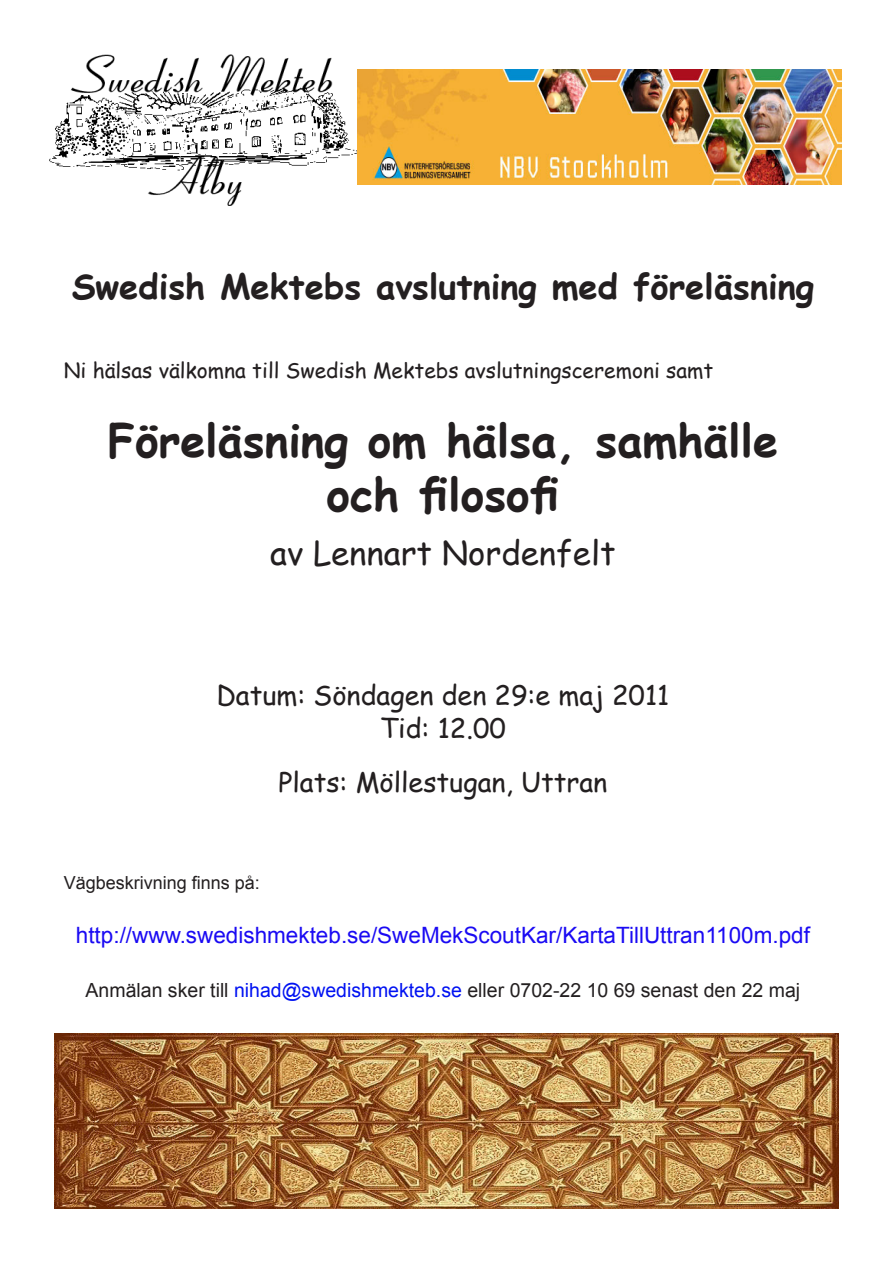
<style>
.page{position:relative;width:893px;height:1263px;background:#fff}
.page>*{position:absolute;margin:0;border:0;box-sizing:border-box;transform-origin:0 0}
.t1{font:700 45px/54px "Comic Sans MS";color:#231f20;text-align:center}
.t2{font:700 34.5px "Comic Sans MS";color:#231f20}
.t3{font:33px "Comic Sans MS";color:#231f20}
.t4{font:27px "Comic Sans MS";color:#231f20}
.t5{font:22.5px "Arial";color:#1a0af3}
.t6{font:21px "Comic Sans MS";color:#231f20}
.t7{font:19.5px "Arial";color:#231f20}
.t8{font:18px "Arial";color:#231f20}
.s1{color:#0012f2}
</style>
<div class="page">
<img style="left:50px;top:55px;width:309px;height:151px">
<img style="left:54px;top:1033px;width:785px;height:176px">
<img style="left:358px;top:69px;width:483px;height:115px">
<p class="t2" style="left:72px;top:260px;width:744px">Swedish Mektebs avslutning med föreläsning</p>
<p class="t6" style="left:64px;top:355px;width:651px">Ni hälsas välkomna till Swedish Mektebs avslutningsceremoni samt</p>
<p class="t1" style="left:108px;top:412px;width:672px">Föreläsning om hälsa, samhälle och filosofi</p>
<p class="t3" style="left:270px;top:529px;width:347px">av Lennart Nordenfelt</p>
<p class="t4" style="left:216px;top:676px;width:454px">Datum: Söndagen den 29:e maj 2011</p>
<p class="t4" style="left:380px;top:708px;width:128px">Tid: 12.00</p>
<p class="t4" style="left:278px;top:762px;width:330px">Plats: Möllestugan, Uttran</p>
<p class="t8" style="left:64px;top:871px;width:198px">Vägbeskrivning finns på:</p>
<p class="t5" style="left:76px;top:920px;width:736px">http://www.swedishmekteb.se/SweMekScoutKar/KartaTillUttran1100m.pdf</p>
<p class="t7" style="left:86px;top:977px;width:716px">Anmälan sker till <span class="s1">nihad@swedishmekteb.se</span> eller 0702-22 10 69 senast den 22 maj</p>
</div>
